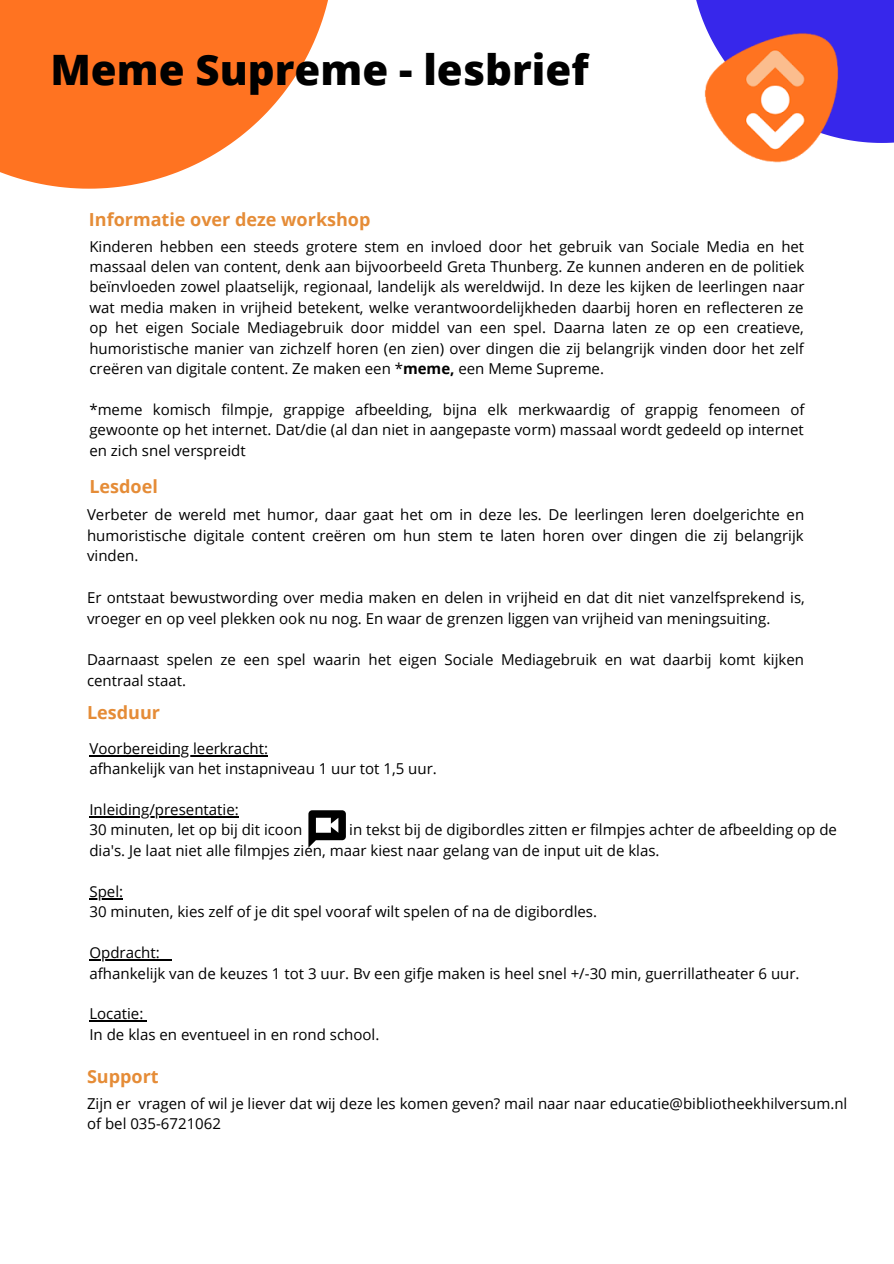
<style>
.page{position:relative;width:894px;height:1264px;background:#fff}
.page>*{position:absolute;margin:0;border:0;box-sizing:border-box;transform-origin:0 0}
.t1{font:800 41.85px "Open Sans";color:#000}
.t2{font:700 18px "Open Sans";color:#e58c37}
.t3{font:15px/20.4px "Open Sans";color:#000}
.s1{font-weight:700}
</style>
<div class="page">
<div style="left:696px;top:0;width:197px;height:143px;background:#3727eb"></div>
<img style="left:697px;top:32px;width:166px;height:131px">
<svg style="left:0;top:0;width:328px;height:189px;fill:#ff7321"></svg>
<hr style="left:89px;top:755px;width:179px;height:1px;background:#000">
<hr style="left:89px;top:816px;width:150px;height:1px;background:#000">
<hr style="left:89px;top:898px;width:34px;height:1px;background:#000">
<hr style="left:89px;top:959px;width:82px;height:1px;background:#000">
<hr style="left:89px;top:1020px;width:58px;height:2px;background:#000">
<svg style="left:308px;top:810px;width:37px;height:37px"></svg>
<h1 class="t1" style="left:50px;top:40px;width:539px">Meme Supreme - lesbrief</h1>
<p class="t2" style="left:89px;top:206px;width:283px">Informatie over deze workshop</p>
<p class="t3" style="left:89px;top:236px;width:716px;text-align:justify">Kinderen hebben een steeds grotere stem en invloed door het gebruik van Sociale Media en het massaal delen van content, denk aan bijvoorbeeld Greta Thunberg. Ze kunnen anderen en de politiek beïnvloeden zowel plaatselijk, regionaal, landelijk als wereldwijd. In deze les kijken de leerlingen naar wat media maken in vrijheid betekent, welke verantwoordelijkheden daarbij horen en reflecteren ze op het eigen Sociale Mediagebruik door middel van een spel. Daarna laten ze op een creatieve, humoristische manier van zichzelf horen (en zien) over dingen die zij belangrijk vinden door het zelf creëren van digitale content. Ze maken een *<span class="s1">meme,</span> een Meme Supreme.</p>
<p class="t3" style="left:89px;top:399px;width:716px;text-align:justify">*meme komisch filmpje, grappige afbeelding, bijna elk merkwaardig of grappig fenomeen of gewoonte op het internet. Dat/die (al dan niet in aangepaste vorm) massaal wordt gedeeld op internet en zich snel verspreidt</p>
<p class="t2" style="left:89px;top:474px;width:70px">Lesdoel</p>
<p class="t3" style="left:87px;top:503px;width:718px;text-align:justify">Verbeter de wereld met humor, daar gaat het om in deze les. De leerlingen leren doelgerichte en humoristische digitale content creëren om hun stem te laten horen over dingen die zij belangrijk vinden.</p>
<p class="t3" style="left:87px;top:586px;width:719px">Er ontstaat bewustwording over media maken en delen in vrijheid en dat dit niet vanzelfsprekend is, vroeger en op veel plekken ook nu nog. En waar de grenzen liggen van vrijheid van meningsuiting.</p>
<p class="t3" style="left:87px;top:648px;width:718px">Daarnaast spelen ze een spel waarin het eigen Sociale Mediagebruik en wat daarbij komt kijken centraal staat.</p>
<p class="t2" style="left:87px;top:699px;width:74px">Lesduur</p>
<p class="t3" style="left:89px;top:737px;width:349px">Voorbereiding leerkracht:<br>afhankelijk van het instapniveau 1 uur tot 1,5 uur.</p>
<p class="t3" style="left:89px;top:799px;width:214px">Inleiding/presentatie:<br>30 minuten, let op bij dit icoon</p>
<p class="t3" style="left:89px;top:819px;width:748px;text-indent:260px">in tekst bij de digibordles zitten er filmpjes achter de afbeelding op de dia's. Je laat niet alle filmpjes zien, maar kiest naar gelang van de input uit de klas.</p>
<p class="t3" style="left:89px;top:880px;width:509px">Spel:<br>30 minuten, kies zelf of je dit spel vooraf wilt spelen of na de digibordles.</p>
<p class="t3" style="left:89px;top:942px;width:711px">Opdracht:<br>afhankelijk van de keuzes 1 tot 3 uur. Bv een gifje maken is heel snel +/-30 min, guerrillatheater 6 uur.</p>
<p class="t3" style="left:89px;top:1003px;width:291px">Locatie:<br>In de klas en eventueel in en rond school.</p>
<p class="t2" style="left:87px;top:1063px;width:73px">Support</p>
<p class="t3" style="left:87px;top:1092px;width:761px">Zijn er vragen of wil je liever dat wij deze les komen geven? mail naar naar educatie@bibliotheekhilversum.nl of bel 035-6721062</p>
</div>
